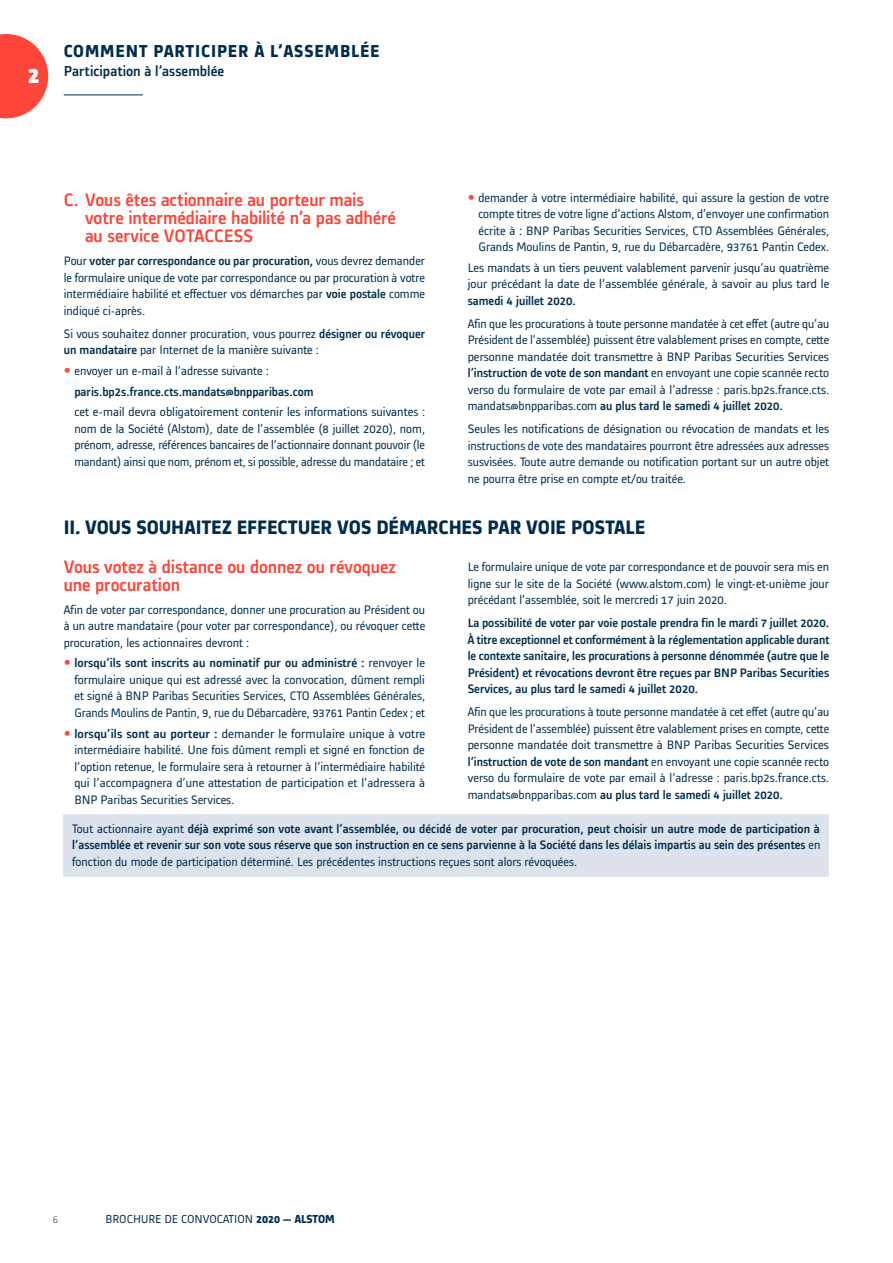
<style>
.page{position:relative;width:893px;height:1263px;background:#fff}
.page>*{position:absolute;margin:0;border:0;box-sizing:border-box;transform-origin:0 0}
.t1{font:900 24px "Alstom";color:#fff}
.t2{font:700 20.25px "Alstom";letter-spacing:.005em;color:#002d4c}
.t3{font:500 18.75px/18px "Alstom";letter-spacing:-.005em;color:#fd4539}
.t4{font:700 18px "Alstom";color:#002d4c}
.t5{font:500 15px "Alstom";letter-spacing:.005em;color:#002d4c}
.t6{font:12.75px/16.5px "Alstom";color:#002d4c;text-align:justify}
.t7{font:500 12.75px/16.5px "Alstom";color:#002d4c;text-align:justify}
.t8{font:12.75px/16.5px "Alstom";color:#002d4c;text-align:justify;scale:1.05 1}
.t9{font:12px "Alstom";color:#002d4c}
.t10{font:300 11.1px "Alstom";color:#002d4c}
.s1{font-weight:500}
.s2{font-weight:400}
.s3{font-weight:700}
</style>
<div class="page">
<svg style="left:0;top:34px;width:48px;height:84px"></svg>
<div style="left:64px;top:814px;width:765px;height:63px;background:#dde3ed"></div>
<hr style="left:64px;top:94px;width:79px;height:1px;background:#002d4c">
<h1 class="t1" style="left:28px;top:58px;width:13px">2</h1>
<h3 class="t4" style="left:64px;top:39px;width:23px">COMMENT</h3>
<h3 class="t4" style="left:154px;top:39px;width:11px">PARTICIPER</h3>
<h3 class="t4" style="left:255px;top:39px;width:41px">ÀL’ASSEMBLÉE</h3>
<p class="t5" style="left:64px;top:60px;width:162px">Participation à l’assemblée</p>
<p class="t6" style="left:478px;top:188px;width:352px">demander à votre intermédiaire habilité, qui assure la gestion de votre compte titres de votre ligne d’actions Alstom, d’envoyer une confirmation écrite à : BNP Paribas Securities Services, CTO Assemblées Générales, Grands Moulins de Pantin, 9, rue du Débarcadère, 93761 Pantin Cedex.</p>
<p class="t6" style="left:468px;top:258px;width:363px">Les mandats à un tiers peuvent valablement parvenir jusqu’au quatrième jour précédant la date de l’assemblée générale, à savoir au plus tard le</p>
<p class="t7" style="left:468px;top:291px;width:110px">samedi 4 juillet 2020.</p>
<p class="t6" style="left:468px;top:314px;width:363px">Afin que les procurations à toute personne mandatée à cet effet (autre qu’au Président de l’assemblée) puissent être valablement prises en compte, cette personne mandatée doit transmettre à BNP Paribas Securities Services <span class="s1">l’instruction de vote de son mandant</span> en envoyant une copie scannée recto verso du formulaire de vote par email à l’adresse : paris.bp2s.france.cts. mandats@bnpparibas.com <span class="s1">au plus tard le samedi 4 juillet 2020.</span></p>
<p class="t6" style="left:468px;top:420px;width:363px">Seules les notifications de désignation ou révocation de mandats et les instructions de vote des mandataires pourront être adressées aux adresses susvisées. Toute autre demande ou notification portant sur un autre objet ne pourra être prise en compte et/ou traitée.</p>
<h2 class="t2" style="left:64px;top:513px;width:583px">II. VOUS SOUHAITEZ EFFECTUER VOS DÉMARCHES PAR VOIE POSTALE</h2>
<h3 class="t3" style="left:64px;top:556px;width:334px">Vous votez à distance ou donnez ou révoquez une procuration</h3>
<p class="t6" style="left:64px;top:600px;width:363px">Afin de voter par correspondance, donner une procuration au Président ou à un autre mandataire (pour voter par correspondance), ou révoquer cette procuration, les actionnaires devront :</p>
<p class="t6" style="left:74px;top:654px;width:352px"><span class="s1">lorsqu’ils sont inscrits au nominatif pur ou administré :</span> renvoyer le formulaire unique qui est adressé avec la convocation, dûment rempli et signé à BNP Paribas Securities Services, CTO Assemblées Générales, Grands Moulins de Pantin, 9, rue du Débarcadère, 93761 Pantin Cedex ; et</p>
<p class="t8" style="left:74px;top:724px;width:336px"><span class="s1">lorsqu’ils sont au porteur :</span> demander le formulaire unique à votre intermédiaire habilité. Une fois dûment rempli et signé en fonction de l’option retenue, le formulaire sera à retourner à l’intermédiaire habilité qui l’accompagnera d’une attestation de participation et l’adressera à BNP Paribas Securities Services.</p>
<h3 class="t3" style="left:85px;top:190px;width:313px;text-indent:-21px">C. Vous êtes actionnaire au porteur mais votre intermédiaire habilité n’a pas adhéré au service VOTACCESS</h3>
<p class="t6" style="left:64px;top:252px;width:363px">Pour <span class="s1">voter par correspondance ou par procuration,</span> vous devrez demander le formulaire unique de vote par correspondance ou par procuration à votre intermédiaire habilité et effectuer vos démarches par <span class="s1">voie postale</span> comme indiqué ci-après.</p>
<p class="t6" style="left:64px;top:324px;width:363px">Si vous souhaitez donner procuration, vous pourrez <span class="s1">désigner ou révoquer un mandataire</span> par Internet de la manière suivante :</p>
<p class="t6" style="left:74px;top:361px;width:196px">envoyer un e-mail à l’adresse suivante :</p>
<p class="t7" style="left:74px;top:382px;width:241px">paris.bp2s.france.cts.mandats@bnpparibas.com</p>
<p class="t6" style="left:74px;top:403px;width:353px">cet e-mail devra obligatoirement contenir les informations suivantes : nom de la Société (Alstom), date de l’assemblée (8 juillet 2020), nom, prénom, adresse, références bancaires de l’actionnaire donnant pouvoir (le mandant) ainsi que nom, prénom et, si possible, adresse du mandataire ; et</p>
<p class="t6" style="left:468px;top:558px;width:363px">Le formulaire unique de vote par correspondance et de pouvoir sera mis en ligne sur le site de la Société (www.alstom.com) le vingt-et-unième jour précédant l’assemblée, soit le mercredi 17 juin 2020.</p>
<p class="t7" style="left:468px;top:614px;width:363px">La possibilité de voter par voie postale prendra fin le mardi 7 juillet 2020.<br>À titre exceptionnel et conformément à la réglementation applicable durant le contexte sanitaire, les procurations à personne dénommée (autre que le Président) et révocations devront être reçues par BNP Paribas Securities Services, au plus tard le samedi 4 juillet 2020.</p>
<p class="t6" style="left:468px;top:702px;width:363px">Afin que les procurations à toute personne mandatée à cet effet (autre qu’au Président de l’assemblée) puissent être valablement prises en compte, cette personne mandatée doit transmettre à BNP Paribas Securities Services <span class="s1">l’instruction de vote de son mandant</span> en envoyant une copie scannée recto verso du formulaire de vote par email à l’adresse : paris.bp2s.france.cts. mandats@bnpparibas.com <span class="s1">au plus tard le samedi 4 juillet 2020.</span></p>
<p class="t7" style="left:72px;top:819px;width:750px"><span class="s2">Tout actionnaire ayant</span> déjà exprimé son vote avant l’assemblée, ou décidé de voter par procuration, peut choisir un autre mode de participation à l’assemblée et revenir sur son vote sous réserve que son instruction en ce sens parvienne à la Société dans les délais impartis au sein des présentes <span class="s2">en fonction du mode de participation déterminé. Les précédentes instructions reçues sont alors révoquées.</span></p>
<p class="t10" style="left:53px;top:1212px;width:7px">6</p>
<p class="t9" style="left:105px;top:1211px;width:231px">BROCHURE DE CONVOCATION <span class="s3">2020 — ALSTOM</span></p>
</div>
